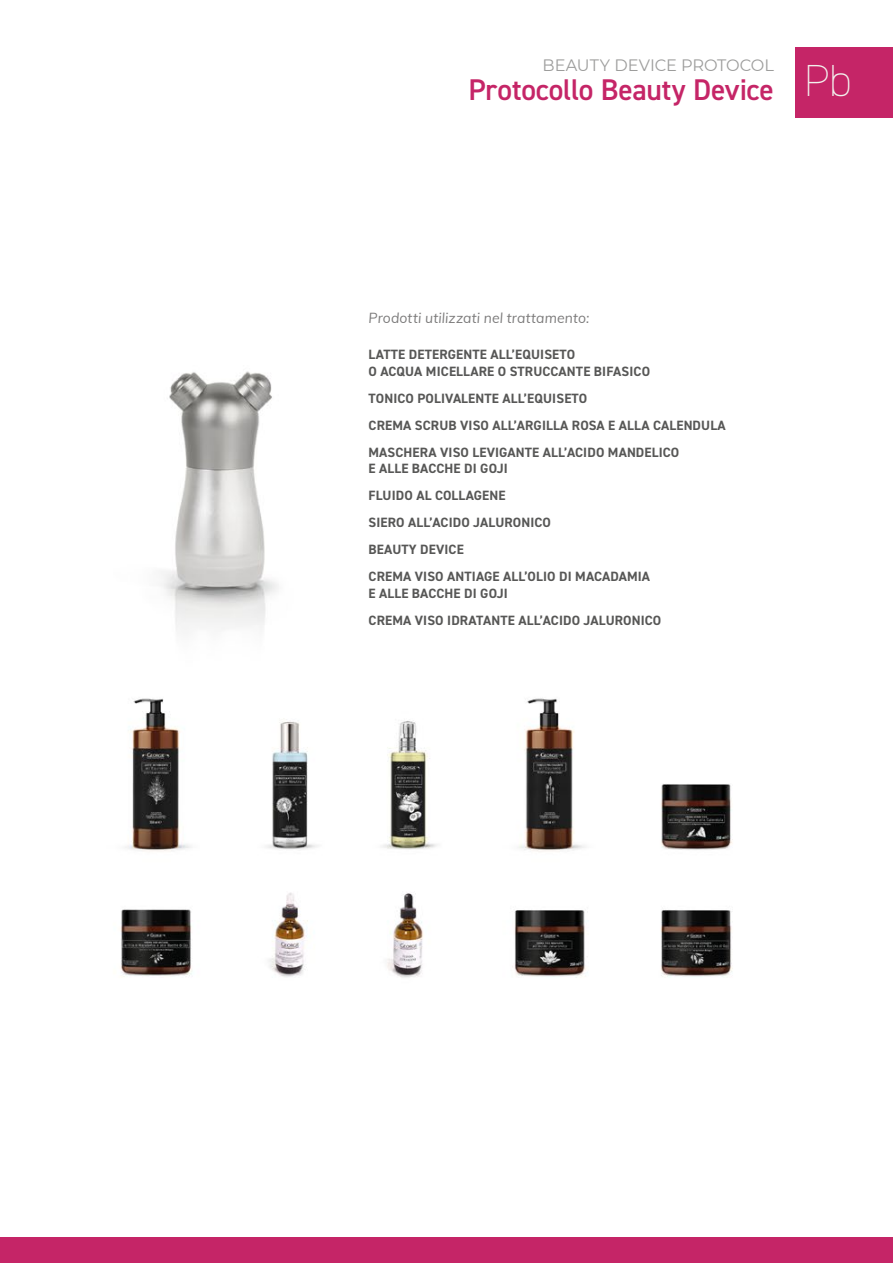
<style>
.page{position:relative;width:893px;height:1263px;background:#fff}
.page>*{position:absolute;margin:0;border:0;box-sizing:border-box;transform-origin:0 0}
.t1{font:200 45px "DIN2014";color:#f2f1ed}
.t2{font:600 30px "DIN2014";letter-spacing:-.005em;color:#c52567}
.t3{font:16.5px "Montserrat";letter-spacing:-.005em;color:#9d9d9c}
.t4{font:italic 14.25px "Muli";letter-spacing:.01em;color:#7c7b7b}
.t5{font:700 13.5px/27px "DIN2014";letter-spacing:.01em;color:#575756}
</style>
<div class="page">
<img style="left:120px;top:371px;width:613px;height:607px">
<div style="left:795px;top:47px;width:98px;height:71px;background:#c52567"></div>
<div style="left:0;top:1237px;width:893px;height:26px;background:#c52567"></div>
<p class="t3" style="left:543px;top:54px;width:233px">BEAUTY DEVICE PROTOCOL</p>
<h2 class="t2" style="left:468px;top:70px;width:307px">Protocollo Beauty Device</h2>
<h1 class="t1" style="left:804px;top:53px;width:49px">Pb</h1>
<p class="t4" style="left:368px;top:308px;width:222px">Prodotti utilizzati nel trattamento:</p>
<p class="t5" style="left:368px;top:346px;width:283px;line-height:16.5px">LATTE DETERGENTE ALL’EQUISETO<br>O ACQUA MICELLARE O STRUCCANTE BIFASICO</p>
<p class="t5" style="left:368px;top:384px;width:359px">TONICO POLIVALENTE ALL’EQUISETO<br>CREMA SCRUB VISO ALL’ARGILLA ROSA E ALLA CALENDULA<br>MASCHERA VISO LEVIGANTE ALL’ACIDO MANDELICO</p>
<p class="t5" style="left:368px;top:455px;width:283px">E ALLE BACCHE DI GOJI<br>FLUIDO AL COLLAGENE<br>SIERO ALL’ACIDO JALURONICO<br>BEAUTY DEVICE<br>CREMA VISO ANTIAGE ALL’OLIO DI MACADAMIA</p>
<p class="t5" style="left:368px;top:579px;width:294px">E ALLE BACCHE DI GOJI<br>CREMA VISO IDRATANTE ALL’ACIDO JALURONICO</p>
</div>
